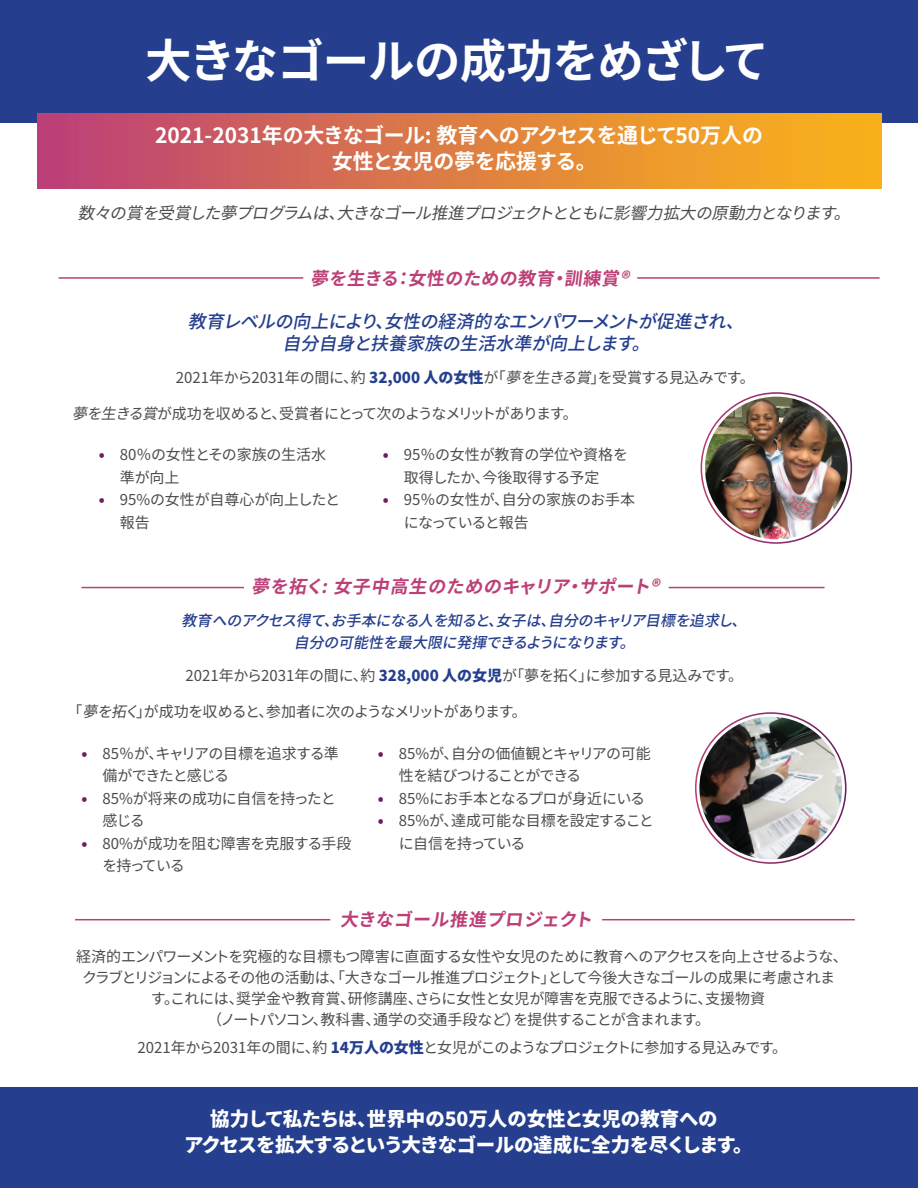
<style>
.page{position:relative;width:918px;height:1188px;background:#fff}
.page>*{position:absolute;margin:0;border:0;box-sizing:border-box;transform-origin:0 0}
.t1{font:700 46.5px "Noto Sans CJ Kjp";letter-spacing:-.03em;color:#fff}
.t2{font:700 21px/25.5px "Noto Sans CJ Kjp";letter-spacing:-.015em;color:#fff;text-align:center}
.t3{font:900 19.5px/25.5px "Noto Sans CJ Kjp";letter-spacing:-.025em;color:#fff;text-align:center}
.t4{font:italic 500 18px/22.5px "Noto Sans CJ Kjp";color:#253f8e;text-align:center}
.t5{font:700 18px "Noto Sans CJ Kjp";color:#bc4077}
.t6{font:italic 700 18px "Noto Sans CJ Kjp";color:#bc4077}
.t7{font:italic 16.5px "Noto Sans CJ Kjp";color:#4b4c4d}
.t8{font:15px/22.5px "Noto Sans CJ Kjp";letter-spacing:-.03em;color:#4b4c4d}
.t9{font:italic 500 15px/22.5px "Noto Sans CJ Kjp";color:#253f8e;text-align:center}
.t10{font:15px "Noto Sans CJ Kjp";letter-spacing:-.01em;color:#4b4c4d}
.t11{font:15px "Noto Sans CJ Kjp";letter-spacing:-.075em;color:#4b4c4d}
.t12{font:15px "Noto Sans CJ Kjp";letter-spacing:-.07em;color:#4b4c4d}
.t13{font:15px/22.5px "Noto Sans CJ Kjp";letter-spacing:-.05em;color:#4b4c4d}
.t14{font:15px/22.5px "Noto Sans CJ Kjp";letter-spacing:-.055em;color:#4b4c4d}
.t15{font:15px/22.5px "Noto Sans CJ Kjp";letter-spacing:-.005em;color:#4b4c4d}
.s1{font-style:italic}
.s2{font-weight:900;color:#253f8e}
.s3{font-weight:900;color:#6a2163}
</style>
<div class="page">
<div style="left:0;top:0;width:918px;height:122px;background:#253f8e"></div>
<div style="left:0;top:1087px;width:918px;height:101px;background:#253f8e"></div>
<img style="left:705px;top:397px;width:143px;height:142px;border-radius:71px">
<img style="left:699px;top:717px;width:143px;height:142px;border-radius:71px">
<div style="left:38px;top:114px;width:844px;height:75px;background:linear-gradient(to right,#bd4076,#fcb815)"></div>
<hr style="left:637px;top:277px;width:243px;height:2px;background:#bc4077">
<hr style="left:59px;top:277px;width:244px;height:2px;background:#bc4077">
<hr style="left:82px;top:587px;width:162px;height:1px;background:#bc4077">
<hr style="left:669px;top:587px;width:156px;height:1px;background:#bc4077">
<hr style="left:75px;top:919px;width:255px;height:1px;background:#bc4077">
<hr style="left:602px;top:919px;width:253px;height:1px;background:#bc4077">
<h1 class="t1" style="left:145px;top:35px;width:625px">大きなゴールの成功をめざして</h1>
<h2 class="t2" style="left:155px;top:123px;width:609px">2021-2031年の大きなゴール: 教育へのアクセスを通じて50万人の女性と女児の夢を応援する。</h2>
<p class="t7" style="left:78px;top:204px;width:782px">数々の賞を受賞した夢プログラムは、大きなゴール推進プロジェクトとともに影響力拡大の原動力となります。</p>
<p class="t5" style="left:310px;top:268px;width:329px">夢を生きる：女性のための教育・訓練賞<span class="s1">®</span></p>
<p class="t4" style="left:188px;top:311px;width:566px">教育レベルの向上により、女性の経済的なエンパワーメントが促進され、自分自身と扶養家族の生活水準が向上します。</p>
<p class="t10" style="left:176px;top:370px;width:581px">2021年から2031年の間に、約 <span class="s2">32,000 人の女性</span>が「<span class="s1">夢を生きる賞</span>」を受賞する見込みです。</p>
<p class="t11" style="left:72px;top:406px;width:507px"><span class="s1">夢を生きる賞</span>が成功を収めると、受賞者にとって次のようなメリットがあります。</p>
<p class="t8" style="left:120px;top:444px;width:208px;text-indent:-21px"><span class="s3">•</span> 80％の女性とその家族の生活水準が向上</p>
<p class="t15" style="left:120px;top:489px;width:222px;text-indent:-21px"><span class="s3">•</span> 95%の女性が自尊心が向上したと報告</p>
<p class="t8" style="left:383px;top:444px;width:247px;text-align:center"><span class="s3">•</span> 95％の女性が教育の学位や資格を取得したか、今後取得する予定</p>
<p class="t8" style="left:404px;top:489px;width:233px;text-indent:-21px"><span class="s3">•</span> 95％の女性が、自分の家族のお手本になっていると報告</p>
<p class="t6" style="left:251px;top:576px;width:419px">夢を拓く:女子中高生のためのキャリア・サポート®</p>
<p class="t9" style="left:182px;top:609px;width:574px">教育へのアクセス得て、お手本になる人を知ると、女子は、自分のキャリア目標を追求し、自分の可能性を最大限に発揮できるようになります。</p>
<p class="t8" style="left:185px;top:665px;width:559px">2021年から2031年の間に、約 <span class="s2">328,000 人の女児</span>が「夢を拓く」に参加する見込みです。</p>
<p class="t12" style="left:68px;top:703px;width:461px">「<span class="s1">夢を拓く</span>」が成功を収めると、参加者に次のようなメリットがあります。</p>
<p class="t14" style="left:103px;top:742px;width:238px;text-indent:-21px"><span class="s3">•</span> 85％が、キャリアの目標を追求する準備ができたと感じる</p>
<p class="t8" style="left:103px;top:787px;width:235px;text-indent:-21px"><span class="s3">•</span> 85%が将来の成功に自信を持ったと感じる</p>
<p class="t8" style="left:102px;top:832px;width:251px;text-indent:-21px"><span class="s3">•</span> 80%が成功を阻む障害を克服する手段を持っている</p>
<p class="t13" style="left:399px;top:742px;width:254px;text-indent:-21px"><span class="s3">•</span> 85%が、自分の価値観とキャリアの可能性を結びつけることができる</p>
<p class="t8" style="left:378px;top:787px;width:269px"><span class="s3">•</span> 85%にお手本となるプロが身近にいる</p>
<p class="t8" style="left:399px;top:810px;width:257px;text-indent:-21px"><span class="s3">•</span> 85%が、達成可能な目標を設定することに自信を持っている</p>
<p class="t5" style="left:340px;top:909px;width:260px">大きなゴール推進プロジェクト</p>
<p class="t8" style="left:76px;top:946px;width:773px;line-height:21px;text-align:center">経済的エンパワーメントを究極的な目標もつ障害に直面する女性や女児のために教育へのアクセスを向上させるような、クラブとリジョンによるその他の活動は、「大きなゴール推進プロジェクト」として今後大きなゴールの成果に考慮されます。これには、奨学金や教育賞、研修講座、さらに女性と女児が障害を克服できるように、支援物資<br>（ノートパソコン、教科書、通学の交通手段など）を提供することが含まれます。</p>
<p class="t8" style="left:137px;top:1036px;width:651px">2021年から2031年の間に、約 <span class="s2">14万人の女性</span>と女児がこのようなプロジェクトに参加する見込みです。</p>
<h3 class="t3" style="left:184px;top:1107px;width:570px">協力して私たちは、世界中の50万人の女性と女児の教育への<br>アクセスを拡大するという大きなゴールの達成に全力を尽くします。</h3>
</div>
